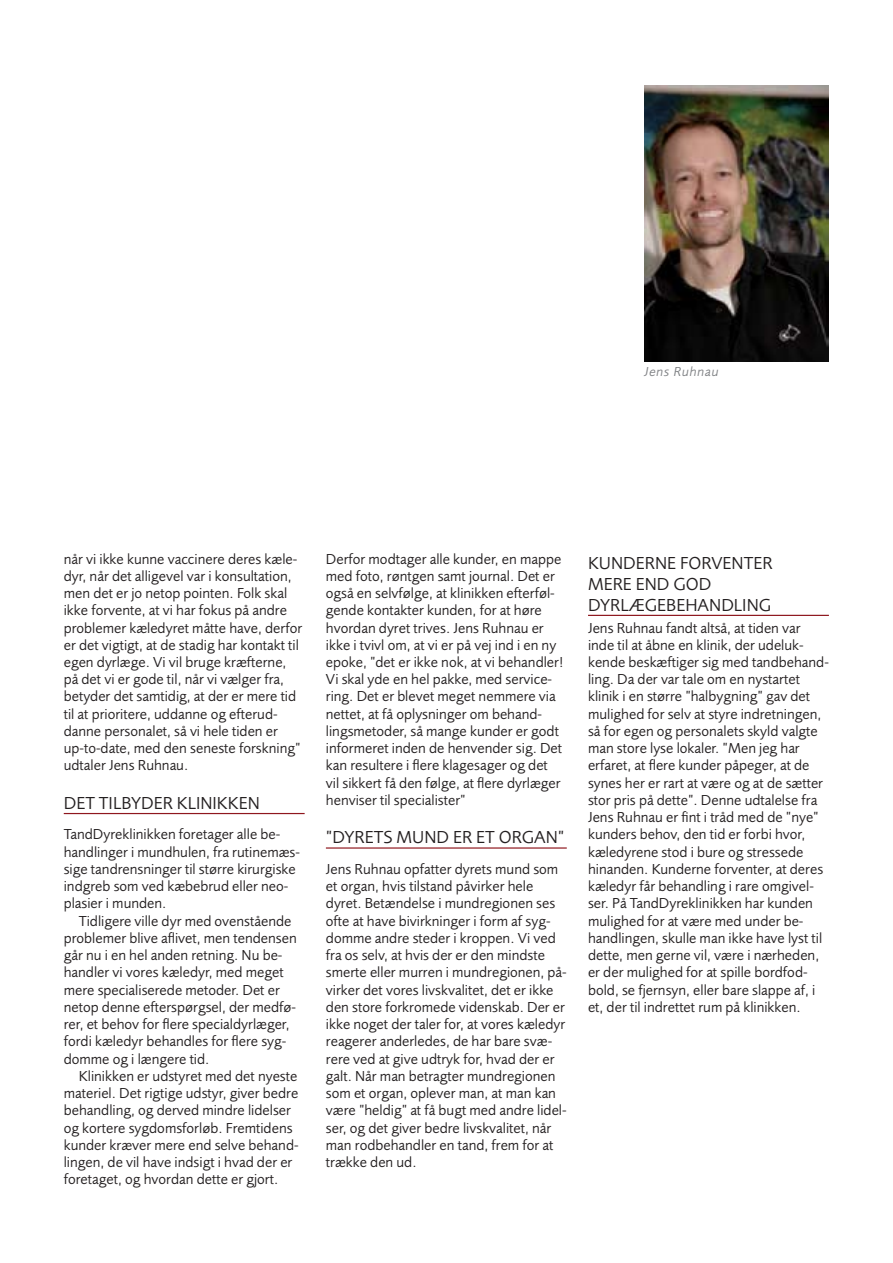
<style>
.page{position:relative;width:893px;height:1263px;background:#fff}
.page>*{position:absolute;margin:0;border:0;box-sizing:border-box;transform-origin:0 0}
.t1{font:18px/21px "Foundry Sans";color:#231f20}
.t2{font:15px/17.2px "Foundry Sans";color:#231f20}
.t3{font:italic 13.5px "Foundry Sans";letter-spacing:.05em;color:#808285}
</style>
<div class="page">
<hr style="left:64px;top:813px;width:241px;height:1px;background:#8f171e">
<hr style="left:326px;top:847px;width:241px;height:2px;background:#8f171e">
<hr style="left:588px;top:615px;width:241px;height:1px;background:#8f171e">
<img style="left:644px;top:85px;width:185px;height:277px">
<p class="t3" style="left:644px;top:366px;width:76px">Jens Ruhnau</p>
<p class="t2" style="left:64px;top:551px;width:240px">når vi ikke kunne vaccinere deres kæle&shy;dyr, når det alligevel var i konsultation, men det er jo netop pointen. Folk skal ikke forvente, at vi har fokus på andre problemer kæledyret måtte have, derfor er det vigtigt, at de stadig har kontakt til egen dyrlæge. Vi vil bruge kræfterne, på det vi er gode til, når vi vælger fra, betyder det samtidig, at der er mere tid til at prioritere, uddanne og efterud&shy;danne personalet, så vi hele tiden er up-to-date, med den seneste forskning” udtaler Jens Ruhnau.</p>
<p class="t1" style="left:64px;top:794px;width:198px">DET TILBYDER KLINIKKEN</p>
<p class="t2" style="left:64px;top:827px;width:238px">TandDyreklinikken foretager alle be&shy;handlinger i mundhulen, fra rutinemæs&shy;sige tandrensninger til større kirurgiske indgreb som ved kæbebrud eller neo&shy;plasier i munden.</p>
<p class="t2" style="left:64px;top:913px;width:234px;text-indent:15px">Tidligere ville dyr med ovenstående problemer blive aflivet, men tendensen går nu i en hel anden retning. Nu be&shy;handler vi vores kæledyr, med meget mere specialiserede metoder. Det er netop denne efterspørgsel, der medfø&shy;rer, et behov for flere specialdyrlæger, fordi kæledyr behandles for flere syg&shy;domme og i længere tid.</p>
<p class="t2" style="left:64px;top:1069px;width:236px;text-indent:15px">Klinikken er udstyret med det nyeste materiel. Det rigtige udstyr, giver bedre behandling, og derved mindre lidelser og kortere sygdomsforløb. Fremtidens kunder kræver mere end selve behand&shy;lingen, de vil have indsigt i hvad der er foretaget, og hvordan dette er gjort.</p>
<p class="t2" style="left:326px;top:551px;width:239px">Derfor modtager alle kunder, en mappe med foto, røntgen samt journal. Det er også en selvfølge, at klinikken efterføl&shy;gende kontakter kunden, for at høre hvordan dyret trives. Jens Ruhnau er ikke i tvivl om, at vi er på vej ind i en ny epoke, ”det er ikke nok, at vi behandler!<br>Vi skal yde en hel pakke, med service&shy;ring. Det er blevet meget nemmere via nettet, at få oplysninger om behand&shy;lingsmetoder, så mange kunder er godt informeret inden de henvender sig. Det kan resultere i flere klagesager og det vil sikkert få den følge, at flere dyrlæger henviser til specialister”</p>
<p class="t1" style="left:326px;top:828px;width:240px">”DYRETS MUND ER ET ORGAN”</p>
<p class="t2" style="left:326px;top:862px;width:242px">Jens Ruhnau opfatter dyrets mund som et organ, hvis tilstand påvirker hele dyret. Betændelse i mundregionen ses ofte at have bivirkninger i form af syg&shy;domme andre steder i kroppen. Vi ved fra os selv, at hvis der er den mindste smerte eller murren i mundregionen, på&shy;virker det vores livskvalitet, det er ikke den store forkromede videnskab. Der er ikke noget der taler for, at vores kæledyr reagerer anderledes, de har bare svæ&shy;rere ved at give udtryk for, hvad der er galt. Når man betragter mundregionen som et organ, oplever man, at man kan være ”heldig” at få bugt med andre lidel&shy;ser, og det giver bedre livskvalitet, når man rodbehandler en tand, frem for at trække den ud.</p>
<p class="t1" style="left:588px;top:554px;width:186px">KUNDERNE FORVENTER<br>MERE END GOD<br>DYRLÆGEBEHANDLING</p>
<p class="t2" style="left:588px;top:620px;width:242px">Jens Ruhnau fandt altså, at tiden var inde til at åbne en klinik, der udeluk&shy;kende beskæftiger sig med tandbehand&shy;ling. Da der var tale om en nystartet klinik i en større ”halbygning” gav det mulighed for selv at styre indretningen, så for egen og personalets skyld valgte man store lyse lokaler. ”Men jeg har erfaret, at flere kunder påpeger, at de synes her er rart at være og at de sætter stor pris på dette”. Denne udtalelse fra Jens Ruhnau er fint i tråd med de ”nye” kunders behov, den tid er forbi hvor, kæledyrene stod i bure og stressede hinanden. Kunderne forventer, at deres kæledyr får behandling i rare omgivel&shy;ser. På TandDyreklinikken har kunden mulighed for at være med under be&shy;handlingen, skulle man ikke have lyst til dette, men gerne vil, være i nærheden, er der mulighed for at spille bordfod&shy;bold, se fjernsyn, eller bare slappe af, i et, der til indrettet rum på klinikken.</p>
</div>
